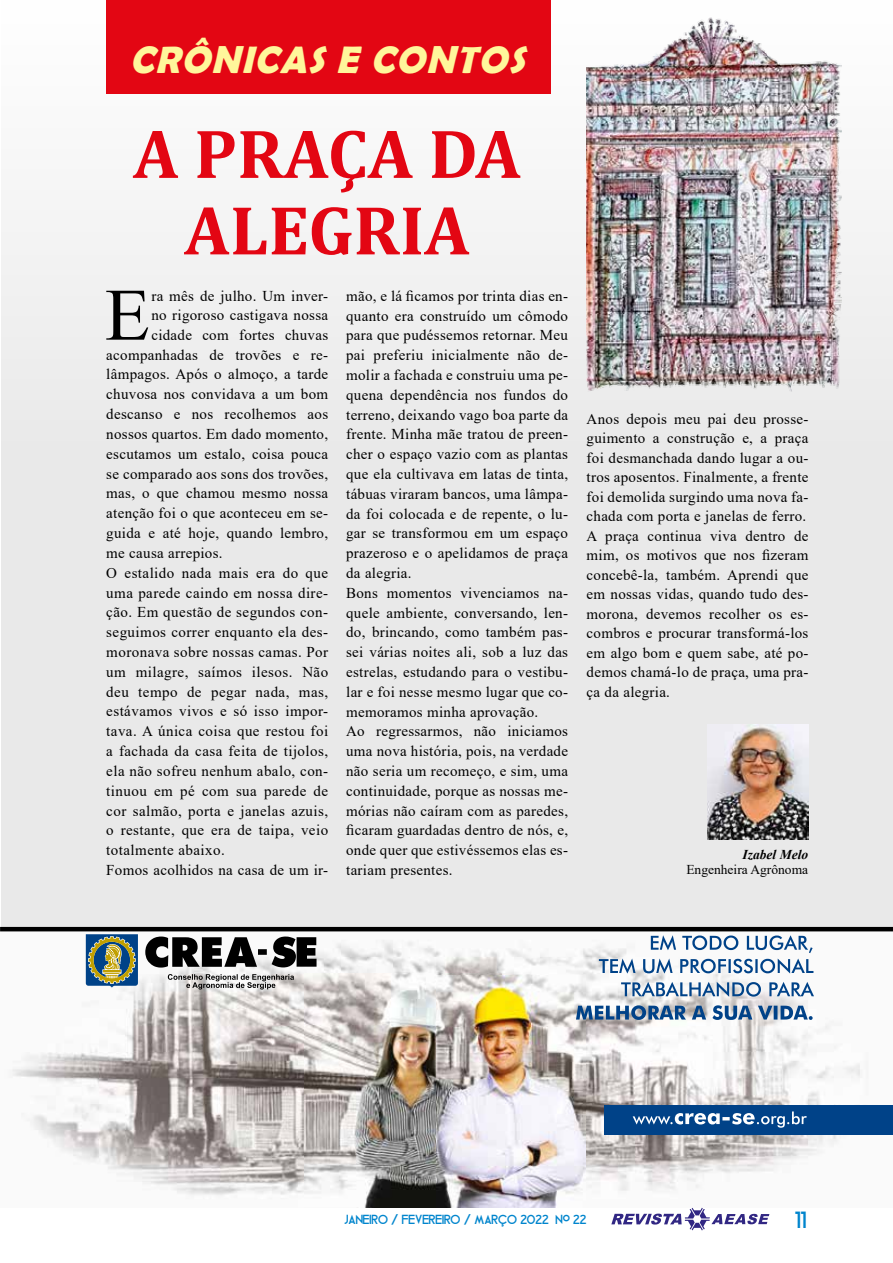
<style>
.page{position:relative;width:893px;height:1263px;background:#fff}
.page>*{position:absolute;margin:0;border:0;box-sizing:border-box;transform-origin:0 0}
.t1{font:73.95px "Times New Roman";color:#000}
.t2{font:700 70.05px/76.5px "Cambria";color:#e30613;text-align:center}
.t3{font:italic 700 38.25px "Berlin Sans FB Demi";color:#fff69b}
.t4{font:24px "Blissful Thinking";color:#0085cd}
.t5{font:15px/19.8px "Times New Roman";letter-spacing:.02em;color:#000}
.t6{font:13.5px "Blissful Thinking";color:#0085cd}
.t7{font:13.5px "Times New Roman";color:#000}
.t8{font:italic 700 13.5px "Times New Roman";color:#000}
</style>
<div class="page">
<div style="left:1px;top:0;width:892px;height:940px;background:#e9e9e9"></div>
<img style="left:587px;top:12px;width:254px;height:380px">
<div style="left:106px;top:0;width:445px;height:94px;background:#e30613"></div>
<img style="left:708px;top:725px;width:100px;height:115px">
<img style="left:0;top:931px;width:893px;height:265px">
<img style="left:305px;top:973px;width:196px;height:234px">
<img style="left:436px;top:976px;width:150px;height:231px">
<svg style="left:86px;top:934px;width:52px;height:54px;background:#627c73"></svg>
<svg style="left:145px;top:936px;width:172px;height:31px"></svg>
<svg style="left:168px;top:974px;width:126px;height:15px"></svg>
<svg style="left:576px;top:935px;width:238px;height:85px"></svg>
<div style="left:605px;top:1105px;width:288px;height:29px;background:#004288"></div>
<svg style="left:633px;top:1111px;width:174px;height:17px"></svg>
<hr style="left:0;top:927px;width:893px;height:4px;background:#000">
<svg style="left:611px;top:1208px;width:158px;height:22px"></svg>
<h3 class="t3" style="left:130px;top:37px;width:406px">CRÔNICAS E CONTOS</h3>
<h2 class="t2" style="left:133px;top:113px;width:389px">A PRAÇA DA<br>ALEGRIA</h2>
<h1 class="t1" style="left:105px;top:263px;width:47px">E</h1>
<p class="t5" style="left:151px;top:285px;width:178px">ra mês de julho. Um inver-</p>
<p class="t5" style="left:346px;top:285px;width:223px">mão, e lá ficamos por trinta dias en&shy;quanto era construído um cômodo para que pudéssemos retornar. Meu pai preferiu inicialmente não de&shy;molir a fachada e construiu uma pe&shy;quena dependência nos fundos do terreno, deixando vago boa parte da frente. Minha mãe tratou de preen&shy;cher o espaço vazio com as plantas que ela cultivava em latas de tinta, tábuas viraram bancos, uma lâmpa&shy;da foi colocada e de repente, o lu&shy;gar se transformou em um espaço prazeroso e o apelidamos de praça da alegria.<br>Bons momentos vivenciamos na&shy;quele ambiente, conversando, len&shy;do, brincando, como também pas&shy;sei várias noites ali, sob a luz das estrelas, estudando para o vestibu&shy;lar e foi nesse mesmo lugar que co&shy;memoramos minha aprovação.<br>Ao regressarmos, não iniciamos uma nova história, pois, na verdade não seria um recomeço, e sim, uma continuidade, porque as nossas me&shy;mórias não caíram com as paredes, ficaram guardadas dentro de nós, e, onde quer que estivéssemos elas es&shy;tariam presentes.</p>
<p class="t5" style="left:151px;top:305px;width:178px">no rigoroso castigava nossa</p>
<p class="t5" style="left:151px;top:324px;width:178px">cidade com fortes chuvas</p>
<p class="t5" style="left:106px;top:344px;width:223px">acompanhadas de trovões e re-</p>
<p class="t5" style="left:106px;top:364px;width:223px">lâmpagos. Após o almoço, a tarde</p>
<p class="t5" style="left:106px;top:384px;width:223px">chuvosa nos convidava a um bom</p>
<p class="t5" style="left:106px;top:404px;width:223px">descanso e nos recolhemos aos</p>
<p class="t5" style="left:106px;top:423px;width:223px">nossos quartos. Em dado momento,</p>
<p class="t5" style="left:106px;top:443px;width:223px">escutamos um estalo, coisa pouca</p>
<p class="t5" style="left:106px;top:463px;width:223px">se comparado aos sons dos trovões,</p>
<p class="t5" style="left:106px;top:483px;width:223px">mas, o que chamou mesmo nossa</p>
<p class="t5" style="left:106px;top:503px;width:223px">atenção foi o que aconteceu em se-</p>
<p class="t5" style="left:106px;top:523px;width:223px">guida e até hoje, quando lembro,</p>
<p class="t5" style="left:106px;top:542px;width:118px">me causa arrepios.</p>
<p class="t5" style="left:106px;top:562px;width:223px">O estalido nada mais era do que</p>
<p class="t5" style="left:106px;top:582px;width:223px">uma parede caindo em nossa dire-</p>
<p class="t5" style="left:106px;top:602px;width:223px">ção. Em questão de segundos con-</p>
<p class="t5" style="left:106px;top:622px;width:223px">seguimos correr enquanto ela des-</p>
<p class="t5" style="left:106px;top:642px;width:223px">moronava sobre nossas camas. Por</p>
<p class="t5" style="left:106px;top:661px;width:223px">um milagre, saímos ilesos. Não</p>
<p class="t5" style="left:106px;top:681px;width:223px">deu tempo de pegar nada, mas,</p>
<p class="t5" style="left:106px;top:701px;width:223px">estávamos vivos e só isso impor-</p>
<p class="t5" style="left:106px;top:721px;width:223px">tava. A única coisa que restou foi</p>
<p class="t5" style="left:106px;top:741px;width:223px">a fachada da casa feita de tijolos,</p>
<p class="t5" style="left:106px;top:760px;width:223px">ela não sofreu nenhum abalo, con-</p>
<p class="t5" style="left:106px;top:780px;width:223px">tinuou em pé com sua parede de</p>
<p class="t5" style="left:106px;top:800px;width:223px">cor salmão, porta e janelas azuis,</p>
<p class="t5" style="left:106px;top:820px;width:223px">o restante, que era de taipa, veio</p>
<p class="t5" style="left:106px;top:840px;width:120px">totalmente abaixo.</p>
<p class="t5" style="left:106px;top:860px;width:223px">Fomos acolhidos na casa de um ir-</p>
<p class="t5" style="left:587px;top:409px;width:223px">Anos depois meu pai deu prosse&shy;guimento a construção e, a praça foi desmanchada dando lugar a ou&shy;tros aposentos. Finalmente, a frente foi demolida surgindo uma nova fa&shy;chada com porta e janelas de ferro.<br>A praça continua viva dentro de mim, os motivos que nos fizeram concebê-la, também. Aprendi que em nossas vidas, quando tudo des&shy;morona, devemos recolher os es&shy;combros e procurar transformá-los em algo bom e quem sabe, até po&shy;demos chamá-lo de praça, uma pra&shy;ça da alegria.</p>
<p class="t8" style="left:743px;top:845px;width:67px">Izabel Melo</p>
<p class="t7" style="left:686px;top:860px;width:123px">Engenheira Agrônoma</p>
<p class="t6" style="left:345px;top:1212px;width:243px">JANEIRO / FEVEREIRO / MARÇO 2022 Nº 22</p>
<h3 class="t4" style="left:795px;top:1206px;width:13px">11</h3>
</div>
